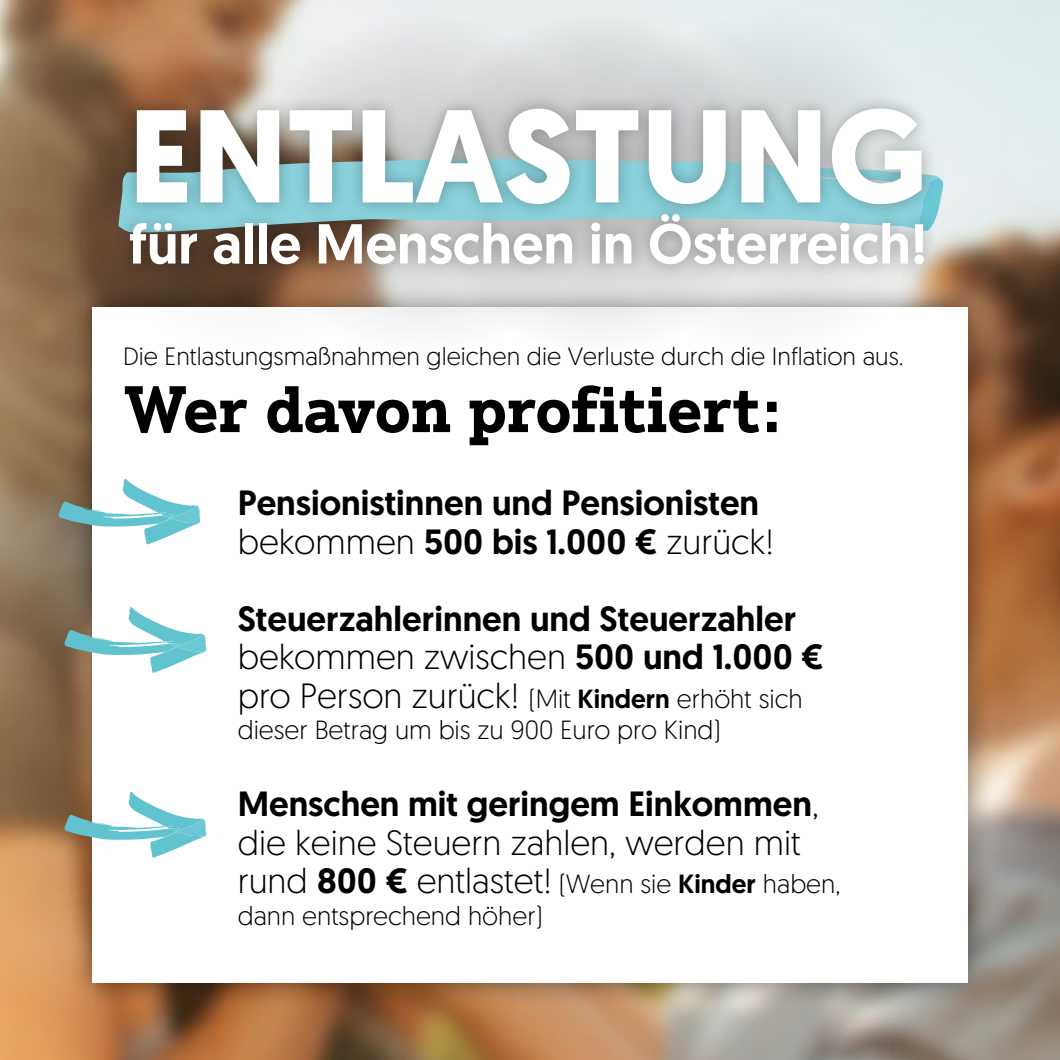
<style>
.page{position:relative;width:1060px;height:1060px;background:#fff}
.page>*{position:absolute;margin:0;border:0;box-sizing:border-box;transform-origin:0 0}
.t1{font:700 131.69px "Geomanist";color:#fff}
.t2{font:700 63.7px "Justus Pro";color:#000}
.t3{font:500 56.18px "Geomanist";color:#fff}
.t4{font:500 35px/38.5px "Geomanist";color:#000}
.t5{font:300 35px/38.5px "Geomanist";color:#000}
.t6{font:300 26.25px "Geomanist";color:#000}
.t7{font:300 25.03px "Geomanist";color:#000}
.s1{font-weight:300}
.s2{font-weight:300;font-size:26.25px}
.s3{font-size:26.25px}
.s4{font-weight:500}
.s5{font-weight:500;font-size:26.25px}
</style>
<div class="page">
<img style="left:0;top:0;width:1060px;height:1060px">
<div style="left:68px;top:283px;width:924px;height:725px;background:#000;opacity:.49"></div>
<div style="left:92px;top:308px;width:875px;height:675px;background:#fff"></div>
<svg style="left:58px;top:478px;width:142px;height:67px"></svg>
<svg style="left:64px;top:606px;width:142px;height:67px"></svg>
<svg style="left:64px;top:791px;width:142px;height:67px"></svg>
<svg style="left:77px;top:10px;width:346px;height:347px"></svg>
<svg style="left:250px;top:10px;width:347px;height:347px"></svg>
<svg style="left:423px;top:10px;width:347px;height:347px"></svg>
<svg style="left:597px;top:10px;width:346px;height:347px;fill:#e0e7e8"></svg>
<svg style="left:936px;top:179px;width:7px;height:52px"></svg>
<div style="left:122px;top:94px;width:814px;height:125px;background:#000;opacity:.29"></div>
<div style="left:116px;top:200px;width:822px;height:78px;background:#000;opacity:.29"></div>
<h1 class="t1" style="left:129px;top:68px;width:800px">ENTLASTUNG</h1>
<h3 class="t3" style="left:129px;top:207px;width:800px">für alle Menschen in Österreich!</h3>
<p class="t7" style="left:123px;top:340px;width:782px">Die Entlastungsmaßnahmen gleichen die Verluste durch die Inflation aus.</p>
<h2 class="t2" style="left:124px;top:368px;width:658px">Wer davon profitiert:</h2>
<p class="t4" style="left:238px;top:483px;width:538px">Pensionistinnen und Pensionisten <span class="s1">bekommen</span> 500 bis 1.000 € <span class="s1">zurück!</span></p>
<p class="t4" style="left:238px;top:599px;width:588px">Steuerzahlerinnen und Steuerzahler <span class="s1">bekommen zwischen</span> 500 und 1.000 € <span class="s1">pro Person zurück!</span> <span class="s2">(Mit</span> <span class="s3">Kindern</span> <span class="s2">erhöht sich</span></p>
<p class="t6" style="left:238px;top:713px;width:485px">dieser Betrag um bis zu 900 Euro pro Kind)</p>
<p class="t5" style="left:238px;top:783px;width:604px"><span class="s4">Menschen mit geringem Einkommen</span>, die keine Steuern zahlen, werden mit rund <span class="s4">800 €</span> entlastet! <span class="s3">(Wenn sie</span> <span class="s5">Kinder</span> <span class="s3">haben,</span></p>
<p class="t6" style="left:238px;top:899px;width:307px">dann entsprechend höher)</p>
</div>
